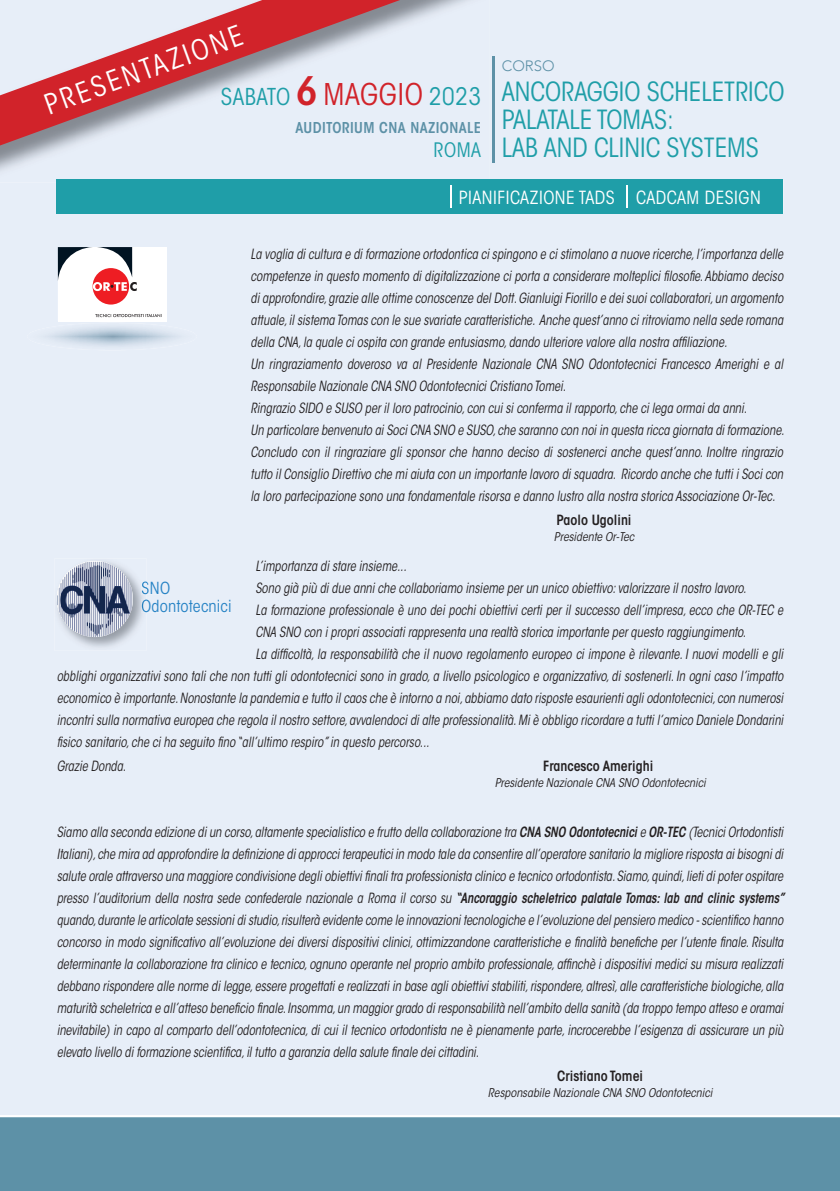
<style>
.page{position:relative;width:840px;height:1191px;background:#fff}
.page>*{position:absolute;margin:0;border:0;box-sizing:border-box;transform-origin:0 0}
.t1{font:condensed 28px "ITC Avant Garde Std";color:#fff}
.t2{font:condensed 26.2px/28.2px "ITC Avant Garde Std";color:#1f9ea8}
.t3{font:condensed 23.2px "ITC Avant Garde Std";letter-spacing:.015em;color:#1f9ea8}
.t4{font:condensed 19.8px "ITC Avant Garde Std";color:#1f9ea8}
.t5{font:condensed 18px "ITC Avant Garde Std";letter-spacing:.03em;color:#fff}
.t6{font:condensed 16.4px/18px "ITC Avant Garde Std";letter-spacing:.01em;color:#2783c5}
.t7{font:300 15px "Avenir";color:#5d91a7}
.t8{font:600 condensed 14.8px "ITC Avant Garde Std";letter-spacing:.025em;color:#5d91a7}
.t9{font:italic condensed 14px/22px "ITC Avant Garde Std";color:#231f20;scale:.9 1}
.t10{font:600 condensed 14px "ITC Avant Garde Std";color:#231f20}
.t11{font:italic condensed 12px "ITC Avant Garde Std";color:#231f20}
.s1{font-weight:600;font-size:39px;color:#d1232a}
.s2{font-size:29.8px;color:#d1232a}
.s3{font-size:24px}
.s4{font-weight:600}
</style>
<div class="page">
<div style="left:0;top:0;width:839px;height:1115px;background:#e7eef8"></div>
<div style="left:146px;top:581px;width:24px;height:13px;background:#e7eef8"></div>
<div style="left:146px;top:599px;width:84px;height:13px;background:#e7eef8"></div>
<div style="left:57px;top:180px;width:725px;height:34px;background:#1f9ea8"></div>
<div style="left:0;top:0;width:489px;height:182px;background:#e7eef8"></div>
<img style="left:57px;top:180px;width:432px;height:2px">
<svg style="left:0;top:0;width:465px;height:158px;background:#d8b5bf"></svg>
<div style="left:58px;top:247px;width:108px;height:74px;background:#fff"></div>
<div style="left:92px;top:268px;width:37px;height:36px;background:#ee1d23;border-radius:50%"></div>
<svg style="left:58px;top:247px;width:79px;height:44px"></svg>
<svg style="left:95px;top:314px;width:67px;height:3px"></svg>
<img style="left:27px;top:323px;width:170px;height:27px">
<hr style="left:491px;top:57px;width:3px;height:106px;background:#5d91a7">
<div style="left:0;top:1117px;width:839px;height:74px;background:#5d91a7"></div>
<svg style="left:450px;top:186px;width:1px;height:22px"></svg>
<svg style="left:626px;top:186px;width:1px;height:22px"></svg>
<img style="left:54px;top:558px;width:92px;height:92px">
<svg style="left:142px;top:581px;width:4px;height:31px"></svg>
<img style="left:57px;top:562px;width:76px;height:75px">
<h1 class="t1" style="left:40px;top:90px;width:210px;rotate:-20deg">PRESENTAZIONE</h1>
<p class="t7" style="left:501px;top:57px;width:54px">CORSO</p>
<h2 class="t2" style="left:501px;top:77px;width:284px">ANCORAGGIO SCHELETRICO<br>PALATALE TOMAS:<br>LAB AND CLINIC SYSTEMS</h2>
<h3 class="t3" style="left:220px;top:83px;width:262px">SABATO <span class="s1">6</span> <span class="s2">MAGGIO</span> <span class="s3">2023</span></h3>
<p class="t8" style="left:295px;top:118px;width:187px">AUDITORIUM CNA NAZIONALE</p>
<h3 class="t4" style="left:433px;top:138px;width:49px">ROMA</h3>
<p class="t5" style="left:458px;top:187px;width:303px">PIANIFICAZIONE TADS CADCAM DESIGN</p>
<p class="t9" style="left:250px;top:243px;width:594px">La voglia di cultura e di formazione ortodontica ci spingono e ci stimolano a nuove ricerche, l’importanza delle competenze in questo momento di digitalizzazione ci porta a considerare molteplici filosofie. Abbiamo deciso di approfondire, grazie alle ottime conoscenze del Dott. Gianluigi Fiorillo e dei suoi collaboratori, un argomento attuale, il sistema Tomas con le sue svariate caratteristiche. Anche quest’anno ci ritroviamo nella sede romana della CNA, la quale ci ospita con grande entusiasmo, dando ulteriore valore alla nostra affiliazione.<br>Un ringraziamento doveroso va al Presidente Nazionale CNA SNO Odontotecnici Francesco Amerighi e al Responsabile Nazionale CNA SNO Odontotecnici Cristiano Tomei.<br>Ringrazio SIDO e SUSO per il loro patrocinio, con cui si conferma il rapporto, che ci lega ormai da anni.<br>Un particolare benvenuto ai Soci CNA SNO e SUSO, che saranno con noi in questa ricca giornata di formazione.<br>Concludo con il ringraziare gli sponsor che hanno deciso di sostenerci anche quest’anno. Inoltre ringrazio tutto il Consiglio Direttivo che mi aiuta con un importante lavoro di squadra. Ricordo anche che tutti i Soci con la loro partecipazione sono una fondamentale risorsa e danno lustro alla nostra storica Associazione Or-Tec.</p>
<p class="t10" style="left:556px;top:511px;width:76px">Paolo Ugolini</p>
<p class="t11" style="left:553px;top:529px;width:82px">Presidente Or-Tec</p>
<p class="t9" style="left:255px;top:555px;width:169px">L’importanza di stare insieme...</p>
<p class="t9" style="left:255px;top:577px;width:547px">Sono già più di due anni che collaboriamo insieme per un unico obiettivo: valorizzare il nostro lavoro.</p>
<p class="t9" style="left:255px;top:599px;width:587px">La formazione professionale è uno dei pochi obiettivi certi per il successo dell’impresa, ecco che OR-TEC e</p>
<p class="t9" style="left:255px;top:621px;width:546px">CNA SNO con i propri associati rappresenta una realtà storica importante per questo raggiungimento.</p>
<p class="t9" style="left:255px;top:643px;width:587px">La difficoltà, la responsabilità che il nuovo regolamento europeo ci impone è rilevante. I nuovi modelli e gli</p>
<p class="t9" style="left:57px;top:665px;width:808px">obblighi organizzativi sono tali che non tutti gli odontotecnici sono in grado, a livello psicologico e organizzativo, di sostenerli. In ogni caso l’impatto</p>
<p class="t9" style="left:57px;top:687px;width:808px">economico è importante. Nonostante la pandemia e tutto il caos che è intorno a noi, abbiamo dato risposte esaurienti agli odontotecnici, con numerosi</p>
<p class="t9" style="left:57px;top:709px;width:808px">incontri sulla normativa europea che regola il nostro settore, avvalendoci di alte professionalità. Mi è obbligo ricordare a tutti l’amico Daniele Dondarini</p>
<p class="t9" style="left:57px;top:731px;width:415px">fisico sanitario, che ci ha seguito fino “all’ultimo respiro” in questo percorso...</p>
<p class="t9" style="left:57px;top:755px;width:79px">Grazie Donda.</p>
<p class="t10" style="left:543px;top:757px;width:111px">Francesco Amerighi</p>
<p class="t11" style="left:494px;top:775px;width:212px">Presidente Nazionale CNA SNO Odontotecnici</p>
<p class="t6" style="left:141px;top:579px;width:92px">SNO<br>Odontotecnici</p>
<p class="t9" style="left:57px;top:821px;width:809px;text-align:justify">Siamo alla seconda edizione di un corso, altamente specialistico e frutto della collaborazione tra <span class="s4">CNA SNO Odontotecnici</span> e <span class="s4">OR-TEC</span> (Tecnici Ortodontisti Italiani), che mira ad approfondire la definizione di approcci terapeutici in modo tale da consentire all’operatore sanitario la migliore risposta ai bisogni di salute orale attraverso una maggiore condivisione degli obiettivi finali tra professionista clinico e tecnico ortodontista. Siamo, quindi, lieti di poter ospitare presso l’auditorium della nostra sede confederale nazionale a Roma il corso su <span class="s4">“Ancoraggio scheletrico palatale Tomas: lab and clinic systems” </span>quando, durante le articolate sessioni di studio, risulterà evidente come le innovazioni tecnologiche e l’evoluzione del pensiero medico - scientifico hanno concorso in modo significativo all’evoluzione dei diversi dispositivi clinici, ottimizzandone caratteristiche e finalità benefiche per l’utente finale. Risulta determinante la collaborazione tra clinico e tecnico, ognuno operante nel proprio ambito professionale, affinchè i dispositivi medici su misura realizzati debbano rispondere alle norme di legge, essere progettati e realizzati in base agli obiettivi stabiliti, rispondere, altresì, alle caratteristiche biologiche, alla maturità scheletrica e all’atteso beneficio finale. Insomma, un maggior grado di responsabilità nell’ambito della sanità (da troppo tempo atteso e oramai inevitabile) in capo al comparto dell’odontotecnica, di cui il tecnico ortodontista ne è pienamente parte, incrocerebbe l’esigenza di assicurare un più elevato livello di formazione scientifica, il tutto a garanzia della salute finale dei cittadini.</p>
<p class="t10" style="left:557px;top:1067px;width:87px">Cristiano Tomei</p>
<p class="t11" style="left:487px;top:1085px;width:226px">Responsabile Nazionale CNA SNO Odontotecnici</p>
</div>
